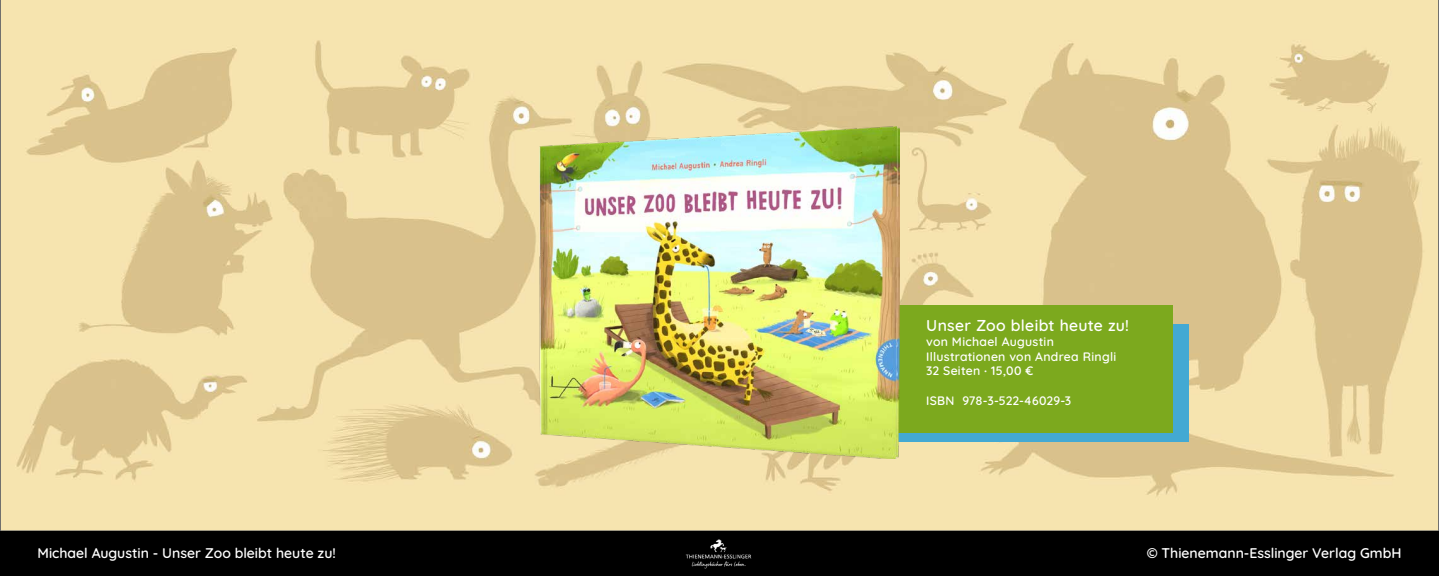
<style>
.page{position:relative;width:1439px;height:576px;background:#fff}
.page>*{position:absolute;margin:0;border:0;box-sizing:border-box;transform-origin:0 0}
.t1{font:600 15.75px "Quicksand";letter-spacing:.02em;color:#fff}
.t2{font:600 14px "Quicksand";color:#fff}
.t3{font:600 12.25px/14.7px "Quicksand";letter-spacing:.02em;color:#fff}
</style>
<div class="page">
<div style="left:0;top:531px;width:1439px;height:44px;background:#000"></div>
<img style="left:685px;top:539px;width:67px;height:30px">
<img style="left:2px;top:2px;width:1435px;height:527px">
<div style="left:890px;top:324px;width:298px;height:117px;background:#43a9d3"></div>
<div style="left:874px;top:305px;width:298px;height:127px;background:#7ca91e"></div>
<img style="left:539px;top:126px;width:360px;height:332px">
<p class="t1" style="left:926px;top:313px;width:204px">Unser Zoo bleibt heute zu!</p>
<p class="t3" style="left:926px;top:332px;width:191px">von Michael Augustin<br>Illustrationen von Andrea Ringli<br>32 Seiten ∙ 15,00 €</p>
<p class="t3" style="left:926px;top:391px;width:147px">ISBN 978-3-522-46029-3</p>
<p class="t2" style="left:38px;top:542px;width:300px">Michael Augustin - Unser Zoo bleibt heute zu!</p>
<p class="t2" style="left:1146px;top:542px;width:256px">© Thienemann-Esslinger Verlag GmbH</p>
</div>
